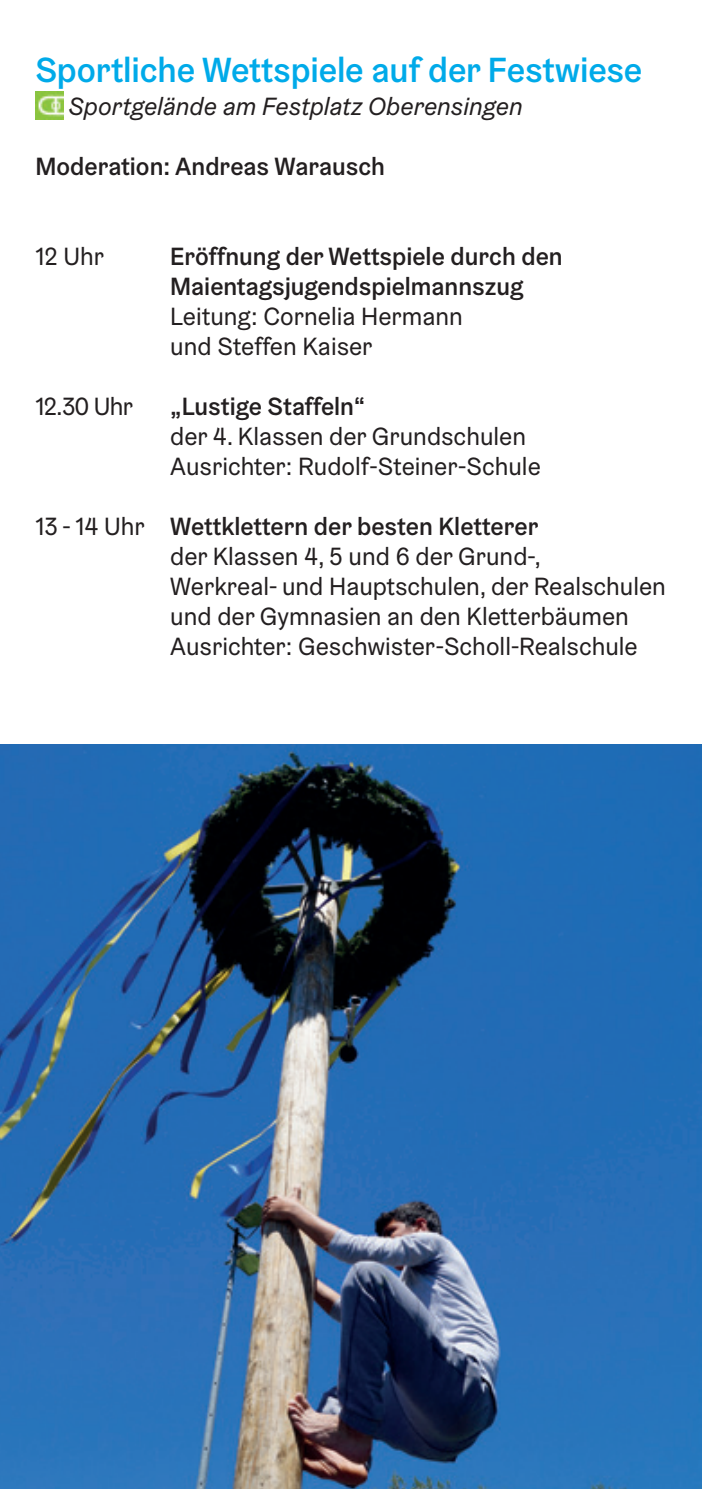
<style>
.page{position:relative;width:702px;height:1489px;background:#fff}
.page>*{position:absolute;margin:0;border:0;box-sizing:border-box;transform-origin:0 0}
.t1{font:500 35px "Graebenbach";letter-spacing:-.005em;color:#00aae9}
.t2{font:25px/30px "Graebenbach";color:#231f20}
.t3{font:500 25px/30px "Graebenbach";color:#231f20}
.t4{font:italic 25px "Graebenbach";color:#231f20}
.s1{font-weight:500}
</style>
<div class="page">
<img style="left:35px;top:91px;width:29px;height:29px">
<img style="left:0;top:744px;width:702px;height:744px">
<h1 class="t1" style="left:35px;top:48px;width:608px">Sportliche Wettspiele auf der Festwiese</h1>
<p class="t4" style="left:68px;top:91px;width:456px">Sportgelände am Festplatz Oberensingen</p>
<p class="t3" style="left:35px;top:151px;width:351px">Moderation: Andreas Warausch</p>
<p class="t2" style="left:35px;top:241px;width:70px">12 Uhr</p>
<p class="t3" style="left:170px;top:241px;width:394px">Eröffnung der Wettspiele durch den<br>Maientagsjugendspielmannszug</p>
<p class="t2" style="left:170px;top:301px;width:294px">Leitung: Cornelia Hermann und Steffen Kaiser</p>
<p class="t2" style="left:35px;top:391px;width:99px">12.30 Uhr</p>
<p class="t3" style="left:170px;top:391px;width:196px">„Lustige Staffeln“</p>
<p class="t2" style="left:170px;top:421px;width:372px">der 4. Klassen der Grundschulen<br>Ausrichter: Rudolf-Steiner-Schule</p>
<p class="t2" style="left:170px;top:511px;width:497px;text-indent:-135px">13 - 14 Uhr <span class="s1">Wettklettern der besten Kletterer<br></span>der Klassen 4, 5 und 6 der Grund-,<br>Werkreal- und Hauptschulen, der Realschulen und der Gymnasien an den Kletterbäumen Ausrichter: Geschwister-Scholl-Realschule</p>
</div>
